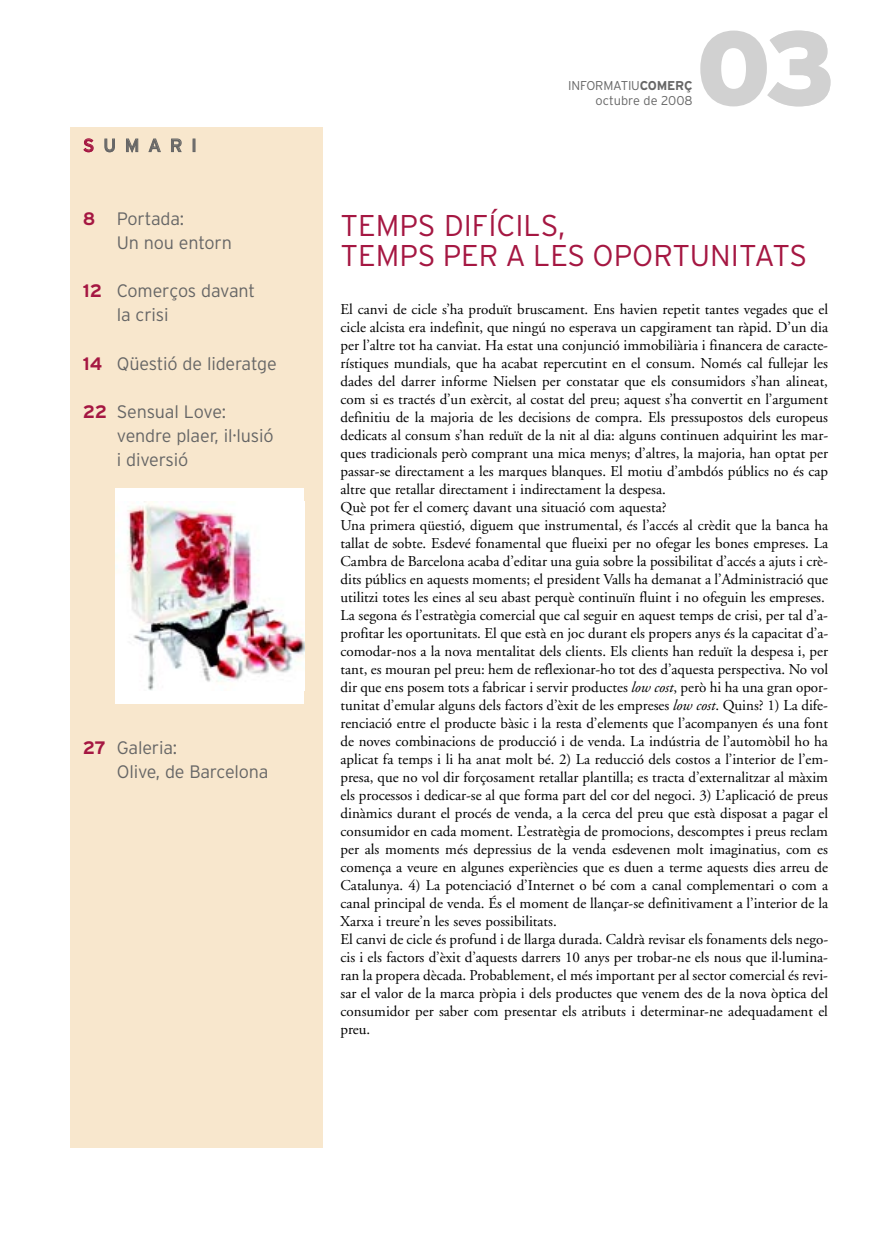
<style>
.page{position:relative;width:893px;height:1234px;background:#fff}
.page>*{position:absolute;margin:0;border:0;box-sizing:border-box;transform-origin:0 0}
.t1{font:900 105px "Interstate";color:#d1d1d1}
.t2{font:300 30px/30px "Interstate";color:#a51742}
.t3{font:300 18px/24px "Interstate";letter-spacing:-.01em;color:#666}
.t4{font:18px "Interstate";letter-spacing:.495em;color:#666}
.t5{font:15px/18px "Adobe Garamond";color:#000}
.t6{font:300 12.75px/15.3px "Interstate";letter-spacing:-.015em;color:#666;text-align:right}
.s1{color:#a51742}
.s2{font-weight:700;color:#a51742}
.s3{font-weight:700}
.s4{font-style:italic}
</style>
<div class="page">
<div style="left:70px;top:128px;width:253px;height:1019px;background:#f8e7cd"></div>
<div style="left:115px;top:488px;width:189px;height:215px;background:#fff"></div>
<img style="left:127px;top:501px;width:177px;height:189px">
<p class="t4" style="left:83px;top:135px;width:115px"><span class="s1">S</span>UMARI</p>
<p class="t3" style="left:117px;top:207px;width:117px;text-indent:-34px"><span class="s2">8</span> Portada:<br>Un nou entorn</p>
<p class="t3" style="left:117px;top:279px;width:140px;text-indent:-34px"><span class="s2">12</span> Comerços davant la crisi</p>
<p class="t3" style="left:83px;top:351px;width:195px"><span class="s2">14</span> Qüestió de lideratge</p>
<p class="t3" style="left:117px;top:399px;width:158px;text-indent:-34px"><span class="s2">22</span> Sensual Love: vendre plaer, il·lusió i diversió</p>
<p class="t3" style="left:117px;top:735px;width:153px;text-indent:-34px"><span class="s2">27</span> Galeria:<br>Olive, de Barcelona</p>
<p class="t6" style="left:568px;top:78px;width:126px">INFORMATIU<span class="s3">COMERÇ </span>octubre de 2008</p>
<h1 class="t1" style="left:696px;top:8px;width:141px">03</h1>
<h2 class="t2" style="left:341px;top:210px;width:468px">TEMPS DIFÍCILS,<br>TEMPS PER A LES OPORTUNITATS</h2>
<p class="t5" style="left:341px;top:301px;width:489px">El canvi de cicle s’ha produït bruscament. Ens havien repetit tantes vegades que el cicle alcista era indefinit, que ningú no esperava un capgirament tan ràpid. D’un dia per l’altre tot ha canviat. Ha estat una conjunció immobiliària i financera de caracte&shy;rístiques mundials, que ha acabat repercutint en el consum. Només cal fullejar les dades del darrer informe Nielsen per constatar que els consumidors s’han alineat, com si es tractés d’un exèrcit, al costat del preu; aquest s’ha convertit en l’argument definitiu de la majoria de les decisions de compra. Els pressupostos dels europeus dedicats al consum s’han reduït de la nit al dia: alguns continuen adquirint les mar&shy;ques tradicionals però comprant una mica menys; d’altres, la majoria, han optat per passar-se directament a les marques blanques. El motiu d’ambdós públics no és cap altre que retallar directament i indirectament la despesa.<br>Què pot fer el comerç davant una situació com aquesta?<br>Una primera qüestió, diguem que instrumental, és l’accés al crèdit que la banca ha tallat de sobte. Esdevé fonamental que flueixi per no ofegar les bones empreses. La Cambra de Barcelona acaba d’editar una guia sobre la possibilitat d’accés a ajuts i crè&shy;dits públics en aquests moments; el president Valls ha demanat a l’Administració que utilitzi totes les eines al seu abast perquè continuïn fluint i no ofeguin les empreses.<br>La segona és l’estratègia comercial que cal seguir en aquest temps de crisi, per tal d’a&shy;profitar les oportunitats. El que està en joc durant els propers anys és la capacitat d’a&shy;comodar-nos a la nova mentalitat dels clients. Els clients han reduït la despesa i, per tant, es mouran pel preu: hem de reflexionar-ho tot des d’aquesta perspectiva. No vol dir que ens posem tots a fabricar i servir productes <span class="s4">low cost</span>, però hi ha una gran opor&shy;tunitat d’emular alguns dels factors d’èxit de les empreses <span class="s4">low cost</span>. Quins? 1) La dife&shy;renciació entre el producte bàsic i la resta d’elements que l’acompanyen és una font de noves combinacions de producció i de venda. La indústria de l’automòbil ho ha aplicat fa temps i li ha anat molt bé. 2) La reducció dels costos a l’interior de l’em&shy;presa, que no vol dir forçosament retallar plantilla; es tracta d’externalitzar al màxim els processos i dedicar-se al que forma part del cor del negoci. 3) L’aplicació de preus dinàmics durant el procés de venda, a la cerca del preu que està disposat a pagar el consumidor en cada moment. L’estratègia de promocions, descomptes i preus reclam per als moments més depressius de la venda esdevenen molt imaginatius, com es comença a veure en algunes experiències que es duen a terme aquests dies arreu de Catalunya. 4) La potenciació d’Internet o bé com a canal complementari o com a canal principal de venda. És el moment de llançar-se definitivament a l’interior de la Xarxa i treure’n les seves possibilitats.<br>El canvi de cicle és profund i de llarga durada. Caldrà revisar els fonaments dels nego&shy;cis i els factors d’èxit d’aquests darrers 10 anys per trobar-ne els nous que il·lumina&shy;ran la propera dècada. Probablement, el més important per al sector comercial és revi&shy;sar el valor de la marca pròpia i dels productes que venem des de la nova òptica del consumidor per saber com presentar els atributs i determinar-ne adequadament el preu.</p>
</div>
